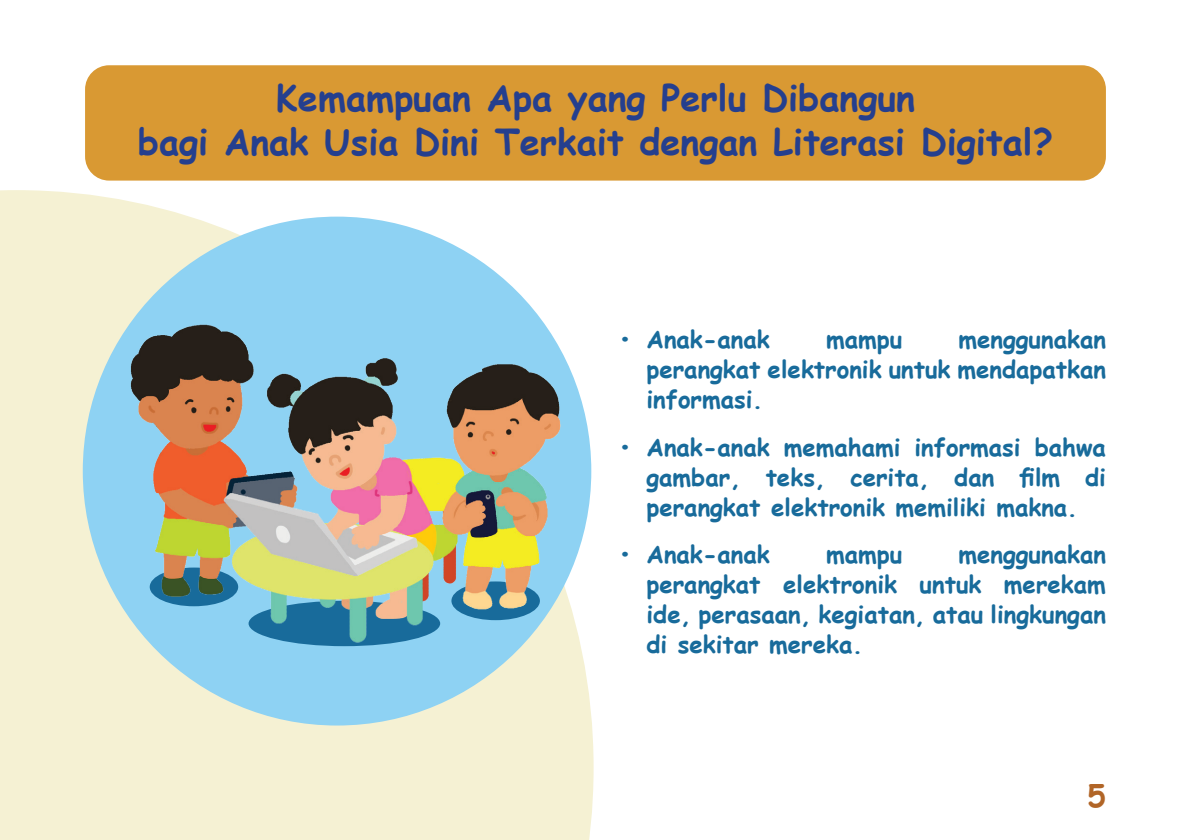
<style>
.page{position:relative;width:1191px;height:840px;background:#fff}
.page>*{position:absolute;margin:0;border:0;box-sizing:border-box;transform-origin:0 0}
.t1{font:700 36px/43.2px "Comic Sans MS";color:#253f8e;text-align:center}
.t2{font:700 30px "Comic Sans MS";color:#b16527}
.t3{font:700 24px/30px "Comic Sans MS";color:#186b9b;text-align:justify}
</style>
<div class="page">
<svg style="left:0;top:190px;width:593px;height:649px;fill:#f5f1d3"></svg>
<div style="left:83px;top:216px;width:508px;height:509px;background:#8ed2f3;border-radius:50%"></div>
<div style="left:85px;top:65px;width:1021px;height:115px;background:#d99933;border-radius:24px"></div>
<img style="left:120px;top:309px;width:451px;height:347px">
<h1 class="t1" style="left:138px;top:75px;width:917px">Kemampuan Apa yang Perlu Dibangun<br>bagi Anak Usia Dini Terkait dengan Literasi Digital?</h1>
<p class="t3" style="left:618px;top:323px;width:153px">• Anak-anak</p>
<p class="t3" style="left:826px;top:323px;width:77px">mampu</p>
<p class="t3" style="left:646px;top:323px;width:461px;text-indent:312px">menggunakan perangkat elektronik untuk mendapatkan informasi.</p>
<p class="t3" style="left:646px;top:430px;width:461px;text-indent:-28px">• Anak-anak memahami informasi bahwa gambar, teks, cerita, dan film di perangkat elektronik memiliki makna.</p>
<p class="t3" style="left:618px;top:537px;width:153px">• Anak-anak</p>
<p class="t3" style="left:826px;top:537px;width:77px">mampu</p>
<p class="t3" style="left:646px;top:537px;width:461px;text-indent:312px">menggunakan perangkat elektronik untuk merekam ide, perasaan, kegiatan, atau lingkungan di sekitar mereka.</p>
<p class="t2" style="left:1087px;top:773px;width:20px">5</p>
</div>
